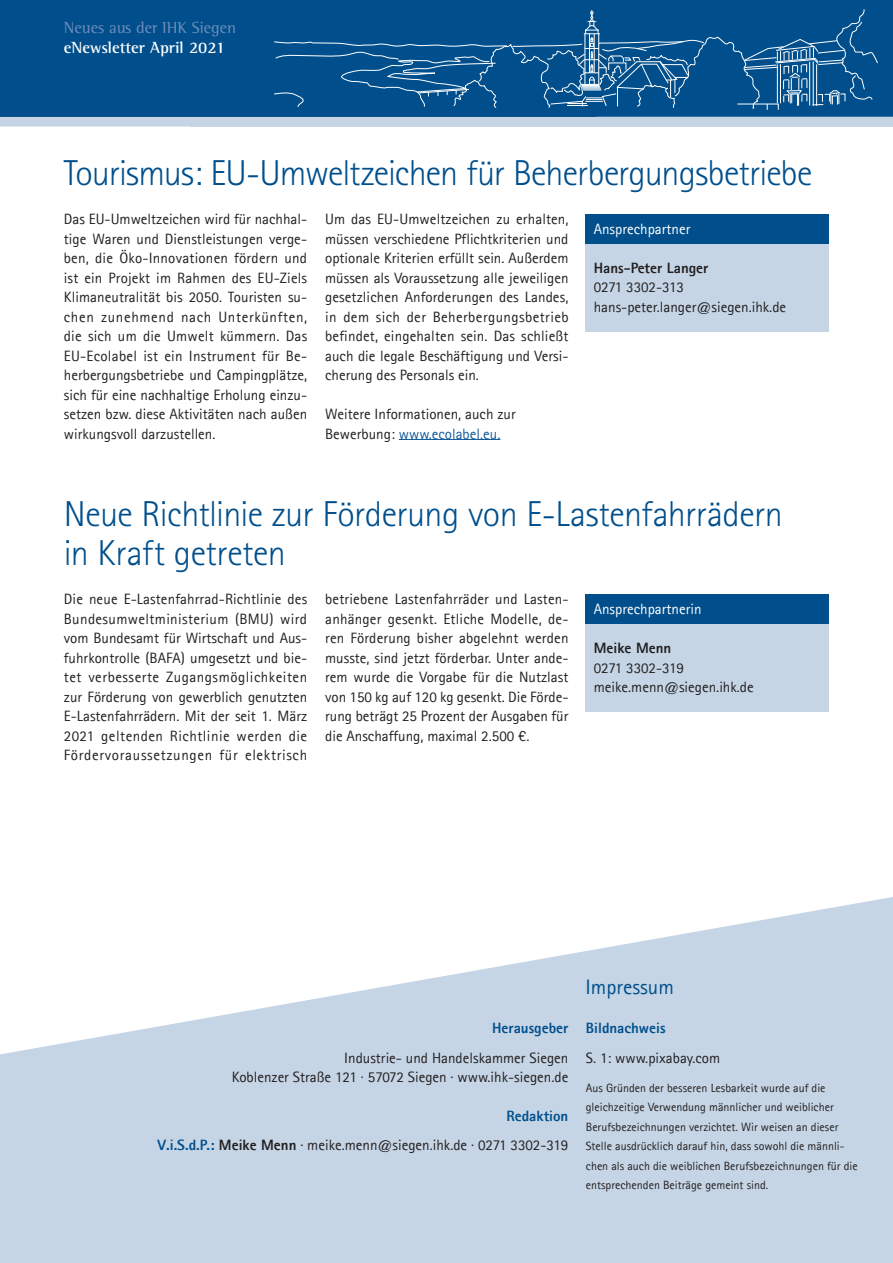
<style>
.page{position:relative;width:893px;height:1263px;background:#fff}
.page>*{position:absolute;margin:0;border:0;box-sizing:border-box;transform-origin:0 0}
.t1{font:225px "Rotis Semi Serif";color:#004f8c}
.H2_5{font:300 36px "Rotis Sans Serif";letter-spacing:-.02em;color:#004f8c}
.t2{font:21px "Agfa Rotis Sans Serif";color:#004f8c}
.t3{font:16.5px "Rotis Semi Serif";color:#6f8ebb}
.t4{font:700 16.5px "Rotis Semi Serif";color:#fff}
.Fließtext{font:15px/19.5px "Agfa Rotis Sans Serif";color:#231f20;text-align:justify}
.Anreißer{font:15px "Agfa Rotis Sans Serif";color:#231f20}
.Fließtext-2{font:15px "Agfa Rotis Sans Serif";color:#fff}
.Fließtext-3{font:700 15px "Agfa Rotis Sans Serif";color:#231f20}
.Anreißer-2{font:700 15px "Agfa Rotis Sans Serif";color:#004f8c}
.Fließtext-4{font:700 15px "Agfa Rotis Sans Serif";color:#004f8c}
.Anreißer-3{font:12px/19.5px "Agfa Rotis Sans Serif";color:#231f20}
.s1{color:#175d9e}
.s2{font-weight:700;color:#004f8c}
.s3{font-weight:700}
</style>
<div class="page">
<div style="left:0;top:117px;width:893px;height:10px;background:#c5d5e5"></div>
<div style="left:0;top:0;width:893px;height:117px;background:#004f8c"></div>
<svg style="left:274px;top:9px;width:604px;height:103px;background:#125b94"></svg>
<svg style="left:0;top:897px;width:893px;height:160px"></svg>
<div style="left:0;top:1057px;width:893px;height:206px;background:#c5d5e5"></div>
<hr style="left:399px;top:439px;width:101px;height:1px;background:#175d9e">
<div style="left:585px;top:244px;width:244px;height:87px;background:#c5d5e5"></div>
<div style="left:585px;top:214px;width:244px;height:30px;background:#004f8c"></div>
<div style="left:585px;top:624px;width:244px;height:88px;background:#c5d5e5"></div>
<div style="left:585px;top:595px;width:244px;height:29px;background:#004f8c"></div>
<p class="t3" style="left:64px;top:18px;width:174px">Neues aus der IHK Siegen</p>
<p class="t4" style="left:64px;top:37px;width:163px">eNewsletter April 2021</p>
<h1 class="t1" style="left:-8px;top:-22px;width:914px">Berufsbild</h1>
<p class="H2_5" style="left:64px;top:152px;width:750px">Tourismus: EU-Umweltzeichen für Beherbergungsbetriebe</p>
<p class="Fließtext" style="left:64px;top:209px;width:245px">Das EU-Umweltzeichen wird für nachhal&shy;tige Waren und Dienstleistungen verge&shy;ben, die Öko-Innovationen fördern und ist ein Projekt im Rahmen des EU-Ziels Klimaneutralität bis 2050. Touristen su&shy;chen zunehmend nach Unterkünften, die sich um die Umwelt kümmern. Das EU-Ecolabel ist ein Instrument für Be&shy;herbergungsbetriebe und Campingplätze, sich für eine nachhaltige Erholung einzu&shy;setzen bzw. diese Aktivitäten nach außen wirkungsvoll darzustellen.</p>
<p class="Fließtext" style="left:325px;top:209px;width:245px">Um das EU-Umweltzeichen zu erhalten, müssen verschiedene Pflichtkriterien und optionale Kriterien erfüllt sein. Außerdem müssen als Voraussetzung alle jeweiligen gesetzlichen Anforderungen des Landes, in dem sich der Beherbergungsbetrieb befindet, eingehalten sein. Das schließt auch die legale Beschäftigung und Versi&shy;cherung des Personals ein.</p>
<p class="Fließtext" style="left:325px;top:404px;width:192px">Weitere Informationen, auch zur<br>Bewerbung: <span class="s1">www.ecolabel.eu.</span></p>
<p class="Fließtext-2" style="left:594px;top:220px;width:98px">Ansprechpartner</p>
<p class="Fließtext-3" style="left:594px;top:258px;width:116px">Hans-Peter Langer</p>
<p class="Fließtext" style="left:594px;top:277px;width:92px">0271 3302-313</p>
<p class="Fließtext" style="left:594px;top:297px;width:194px">hans-peter.langer@siegen.ihk.de</p>
<p class="H2_5" style="left:64px;top:493px;width:721px">Neue Richtlinie zur Förderung von E-Lastenfahrrädern</p>
<p class="H2_5" style="left:64px;top:532px;width:223px">in Kraft getreten</p>
<p class="Fließtext" style="left:64px;top:589px;width:245px">Die neue E-Lastenfahrrad-Richtlinie des Bundesumweltministerium (BMU) wird vom Bundesamt für Wirtschaft und Aus&shy;fuhrkontrolle (BAFA) umgesetzt und bie&shy;tet verbesserte Zugangsmöglichkeiten zur Förderung von gewerblich genutzten E-Lastenfahrrädern. Mit der seit 1. März 2021 geltenden Richtlinie werden die Fördervoraussetzungen für elektrisch</p>
<p class="Fließtext" style="left:325px;top:589px;width:245px">betriebene Lastenfahrräder und Lasten&shy;anhänger gesenkt. Etliche Modelle, de&shy;ren Förderung bisher abgelehnt werden musste, sind jetzt förderbar. Unter ande&shy;rem wurde die Vorgabe für die Nutzlast von 150 kg auf 120 kg gesenkt. Die Förde&shy;rung beträgt 25 Prozent der Ausgaben für die Anschaffung, maximal 2.500 €.</p>
<p class="Fließtext-2" style="left:594px;top:600px;width:109px">Ansprechpartnerin</p>
<p class="Fließtext-3" style="left:594px;top:638px;width:79px">Meike Menn</p>
<p class="Fließtext" style="left:594px;top:658px;width:92px">0271 3302-319</p>
<p class="Fließtext" style="left:594px;top:677px;width:161px">meike.menn@siegen.ihk.de</p>
<p class="Anreißer-2" style="left:492px;top:1019px;width:78px">Herausgeber</p>
<p class="Fließtext" style="left:232px;top:1048px;width:338px;text-align:right">Industrie- und Handelskammer Siegen<br>Koblenzer Straße 121 · 57072 Siegen · www.ihk-siegen.de</p>
<p class="Fließtext-4" style="left:506px;top:1106px;width:63px">Redaktion</p>
<p class="Anreißer" style="left:158px;top:1136px;width:412px"><span class="s2">V.i.S.d.P.:</span> <span class="s3">Meike Menn</span> · meike.menn@siegen.ihk.de · 0271 3302-319</p>
<h3 class="t2" style="left:585px;top:975px;width:90px">Impressum</h3>
<p class="Anreißer-2" style="left:586px;top:1019px;width:81px">Bildnachweis</p>
<p class="Fließtext" style="left:586px;top:1048px;width:136px">S. 1: www.pixabay.com</p>
<p class="Anreißer-3" style="left:586px;top:1078px;width:273px">Aus Gründen der besseren Lesbarkeit wurde auf die gleichzeitige Verwendung männlicher und weiblicher Berufsbezeichnungen verzichtet. Wir weisen an dieser Stelle ausdrücklich darauf hin, dass sowohl die männli&shy;chen als auch die weiblichen Berufsbezeichnungen für die entsprechenden Beiträge gemeint sind.</p>
</div>
